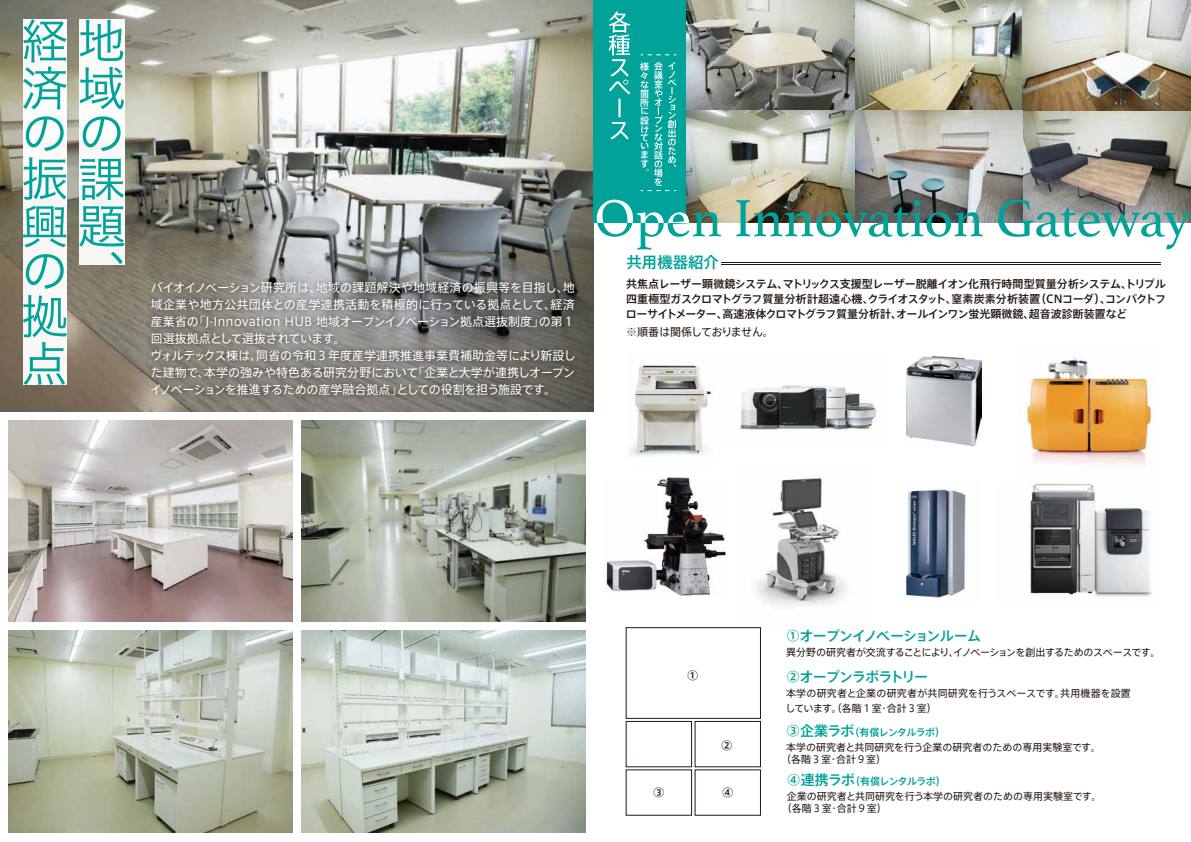
<style>
.page{position:relative;width:1191px;height:842px;background:#fff}
.page>*{position:absolute;margin:0;border:0;box-sizing:border-box;transform-origin:0 0}
.t1{font:500 15.4px "Axis Std";color:#00a29a}
.t2{font:500 14px "Axis Std";letter-spacing:-.065em;color:#00a29a}
.t3{font:12px/17px "Axis Std";color:#fff}
.t4{font:500 12px "Axis Std";color:#221815}
.t5{font:500 11px/15px "Axis Std";letter-spacing:-.03em;color:#221815;text-align:justify}
.t6{font:11px "Axis Std";letter-spacing:-.065em;color:#221815}
.t7{font:10px/15px "Axis Std";color:#221815}
.t8{font:10px "Axis Std";letter-spacing:-.04em;color:#221815}
.t9{font:500 9.1px "Axis Std";color:#fff}
.t10{font:9.1px "Koz Go Pr 6 N";color:#fff}
.s1{font-weight:500;font-size:14px;color:#00a29a}
.s2{font-weight:500;color:#00a29a}
</style>
<div class="page">
<img style="left:756px;top:478px;width:90px;height:128px">
<img style="left:1023px;top:357px;width:133px;height:127px">
<img style="left:0;top:0;width:593px;height:411px">
<img style="left:301px;top:420px;width:284px;height:201px">
<img style="left:301px;top:631px;width:284px;height:201px">
<img style="left:9px;top:631px;width:284px;height:201px">
<img style="left:142px;top:272px;width:442px;height:257px">
<div style="left:626px;top:627px;width:135px;height:92px;border:1px solid #221815"></div>
<div style="left:626px;top:721px;width:66px;height:46px;border:1px solid #221815"></div>
<div style="left:694px;top:721px;width:67px;height:46px;border:1px solid #221815"></div>
<hr style="left:721px;top:265px;width:440px;height:1px;background:#221815">
<hr style="left:721px;top:262px;width:440px;height:1px;background:#221815">
<div style="left:23px;top:19px;width:43px;height:366px;background:#f8f8f7"></div>
<div style="left:79px;top:19px;width:46px;height:245px;background:#f9f9f8"></div>
<svg style="left:80px;top:20px;width:43px;height:41px"></svg>
<svg style="left:80px;top:67px;width:44px;height:42px"></svg>
<svg style="left:83px;top:116px;width:38px;height:35px"></svg>
<svg style="left:80px;top:159px;width:44px;height:41px"></svg>
<svg style="left:79px;top:206px;width:46px;height:58px"></svg>
<svg style="left:23px;top:19px;width:44px;height:90px"></svg>
<svg style="left:26px;top:116px;width:38px;height:35px"></svg>
<svg style="left:23px;top:157px;width:43px;height:43px"></svg>
<svg style="left:23px;top:206px;width:43px;height:41px"></svg>
<svg style="left:26px;top:254px;width:38px;height:35px"></svg>
<svg style="left:23px;top:295px;width:44px;height:90px"></svg>
<img style="left:9px;top:420px;width:284px;height:201px">
<img style="left:606px;top:477px;width:120px;height:119px">
<img style="left:905px;top:487px;width:61px;height:111px">
<img style="left:1030px;top:484px;width:122px;height:113px">
<img style="left:906px;top:356px;width:75px;height:90px">
<img style="left:739px;top:385px;width:137px;height:45px">
<img style="left:628px;top:365px;width:83px;height:91px">
<img style="left:686px;top:0;width:504px;height:223px">
<div style="left:593px;top:0;width:93px;height:223px;background:#00a29a"></div>
<svg style="left:608px;top:12px;width:22px;height:127px"></svg>
<svg style="left:736px;top:200px;width:246px;height:37px"></svg>
<svg style="left:998px;top:200px;width:192px;height:49px"></svg>
<svg style="left:597px;top:200px;width:124px;height:50px"></svg>
<svg style="left:641px;top:54px;width:35px;height:1px"></svg>
<svg style="left:641px;top:62px;width:35px;height:129px"></svg>
<p class="t3" style="left:150px;top:278px;width:427px">バイオイノベーション研究所は、地域の課題解決や地域経済の振興等を目指し、地域企業や地方公共団体との産学連携活動を積極的に行っている拠点として、経済産業省の「J-Innovation HUB 地域オープンイノベーション拠点選抜制度」の第１回選抜拠点として選抜されています。<br>ヴォルテックス棟は、同省の令和３年度産学連携推進事業費補助金等により新設した建物で、本学の強みや特色ある研究分野において「企業と大学が連携しオープンイノベーションを推進するための産学融合拠点」としての役割を担う施設です。</p>
<p class="t9" style="left:640px;top:59px;width:11px">様</p>
<p class="t9" style="left:640px;top:68px;width:11px">々</p>
<p class="t9" style="left:640px;top:77px;width:11px">な</p>
<p class="t9" style="left:640px;top:86px;width:11px">箇</p>
<p class="t9" style="left:640px;top:95px;width:11px">所</p>
<p class="t9" style="left:640px;top:104px;width:11px">に</p>
<p class="t9" style="left:640px;top:113px;width:11px">設</p>
<p class="t9" style="left:640px;top:122px;width:11px">け</p>
<p class="t9" style="left:640px;top:131px;width:11px">て</p>
<p class="t9" style="left:640px;top:139px;width:11px">い</p>
<p class="t9" style="left:640px;top:148px;width:11px">ま</p>
<p class="t9" style="left:640px;top:157px;width:11px">す</p>
<p class="t10" style="left:640px;top:167px;width:11px">。</p>
<p class="t1" style="left:626px;top:251px;width:94px">共用機器紹介</p>
<p class="t5" style="left:626px;top:276px;width:542px">共焦点レーザー顕微鏡システム、マトリックス支援型レーザー脱離イオン化飛行時間型質量分析システム、トリプル四重極型ガスクロマトグラフ質量分析計超遠心機、クライオスタット、窒素炭素分析装置（CNコーダ）、コンパクトフローサイトメーター、高速液体クロマトグラフ質量分析計、オールインワン蛍光顕微鏡、超音波診断装置など</p>
<p class="t6" style="left:626px;top:324px;width:149px">※順番は関係しておりません。</p>
<p class="t4" style="left:687px;top:666px;width:13px">①</p>
<p class="t4" style="left:721px;top:737px;width:13px">②</p>
<p class="t4" style="left:653px;top:783px;width:13px">③</p>
<p class="t4" style="left:722px;top:783px;width:13px">④</p>
<p class="t2" style="left:786px;top:625px;width:197px">①オープンイノベーションルーム</p>
<p class="t8" style="left:786px;top:645px;width:376px">異分野の研究者が交流することにより、イノベーションを創出するためのスペースです。</p>
<p class="t2" style="left:786px;top:666px;width:144px">②オープンラボラトリー</p>
<p class="t7" style="left:785px;top:685px;width:347px">本学の研究者と企業の研究者が共同研究を行うスペースです。共用機器を設置しています（。各階１室・合計３室）</p>
<p class="t7" style="left:786px;top:724px;width:316px"><span class="s1">③企業ラボ</span><span class="s2">（有償レンタルラボ）<br></span>本学の研究者と共同研究を行う企業の研究者のための専用実験室です。</p>
<p class="t7" style="left:781px;top:751px;width:106px">（各階３室・合計９室）</p>
<p class="t7" style="left:787px;top:773px;width:316px"><span class="s1">④連携ラボ</span><span class="s2">（有償レンタルラボ）<br></span>企業の研究者と共同研究を行う本学の研究者のための専用実験室です。</p>
<p class="t7" style="left:782px;top:800px;width:107px">（各階３室・合計９室）</p>
</div>
